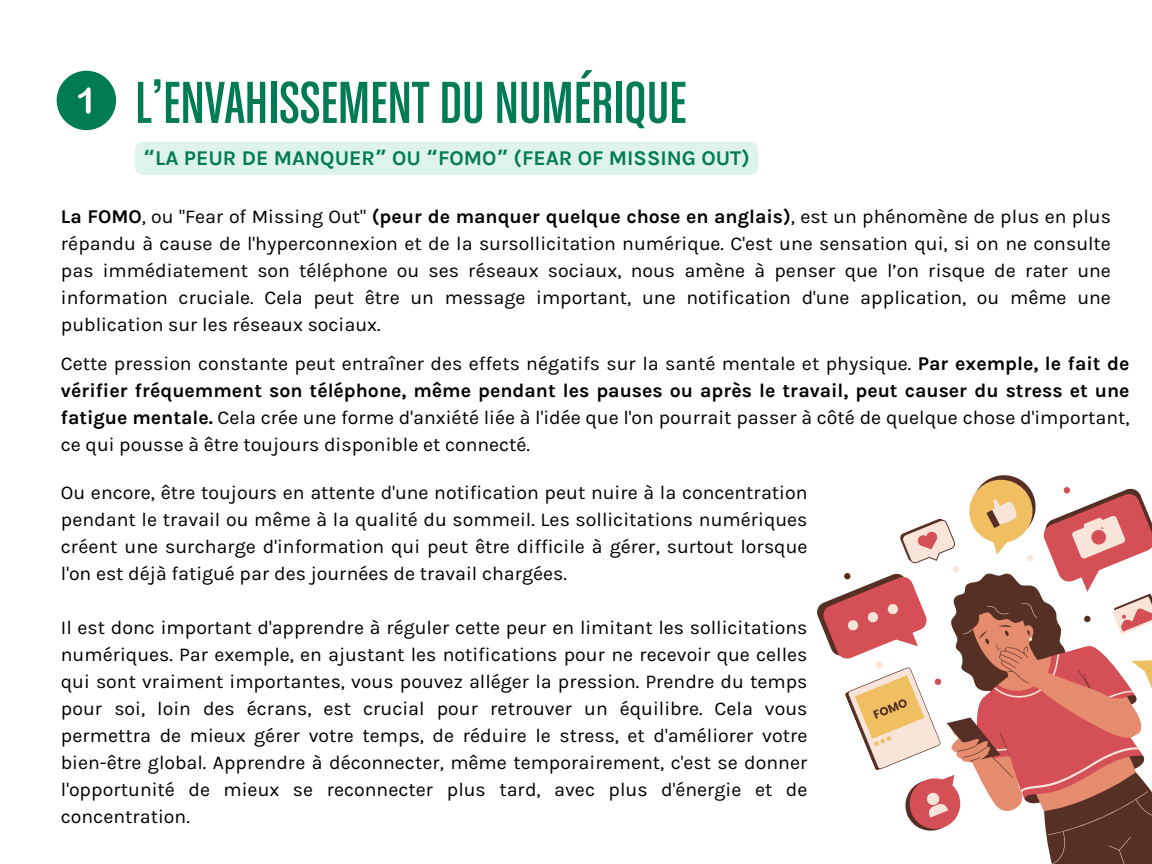
<style>
.page{position:relative;width:1152px;height:864px;background:#fff}
.page>*{position:absolute;margin:0;border:0;box-sizing:border-box;transform-origin:0 0}
.t1{font:63px "Chalet Comprime Cologne Eighty";color:#007b54}
.t2{font:700 21px "Karla";color:#007b54}
.t3{font:19.5px/27px "Karla";color:#000;text-align:justify}
.s1{font-family:"Noto Sans Gurmukhi"}
.s2{font-weight:700}
</style>
<div class="page">
<div style="left:57px;top:71px;width:59px;height:59px;background:#007b54;border-radius:50%"></div>
<svg style="left:78px;top:87px;width:13px;height:27px"></svg>
<svg style="left:817px;top:475px;width:335px;height:389px"></svg>
<div style="left:135px;top:142px;width:623px;height:33px;background:#ddf3ec"></div>
<h1 class="t1" style="left:135px;top:79px;width:553px">L’ENVAHISSEMENT DU NUMÉRIQUE</h1>
<h2 class="t2" style="left:143px;top:146px;width:608px"><span class="s1">“</span>LA PEUR DE MANQUER<span class="s1">”</span> OU <span class="s1">“</span>FOMO<span class="s1">”</span> (FEAR OF MISSING OUT)</h2>
<p class="t3" style="left:61px;top:203px;width:1052px"><span class="s2">La FOMO</span>, ou "Fear of Missing Out" <span class="s2">(peur de manquer quelque chose en anglais)</span>, est un phénomène de plus en plus répandu à cause de l'hyperconnexion et de la sursollicitation numérique. C'est une sensation qui, si on ne consulte pas immédiatement son téléphone ou ses réseaux sociaux, nous amène à penser que l’on risque de rater une information cruciale. Cela peut être un message important, une notification d'une application, ou même une publication sur les réseaux sociaux.</p>
<h3 class="t3" style="left:61px;top:350px;width:1070px">Cette pression constante peut entraîner des effets négatifs sur la santé mentale et physique. <span class="s2">Par exemple, le fait de vérifier fréquemment son téléphone, même pendant les pauses ou après le travail, peut causer du stress et une fatigue mentale.</span> Cela crée une forme d'anxiété liée à l'idée que l'on pourrait passer à côté de quelque chose d'important, ce qui pousse à être toujours disponible et connecté.</h3>
<h3 class="t3" style="left:61px;top:479px;width:748px">Ou encore, être toujours en attente d'une notification peut nuire à la concentration pendant le travail ou même à la qualité du sommeil. Les sollicitations numériques créent une surcharge d'information qui peut être difficile à gérer, surtout lorsque l'on est déjà fatigué par des journées de travail chargées.</h3>
<p class="t3" style="left:61px;top:614px;width:748px">Il est donc important d'apprendre à réguler cette peur en limitant les sollicitations numériques. Par exemple, en ajustant les notifications pour ne recevoir que celles qui sont vraiment importantes, vous pouvez alléger la pression. Prendre du temps pour soi, loin des écrans, est crucial pour retrouver un équilibre. Cela vous permettra de mieux gérer votre temps, de réduire le stress, et d'améliorer votre bien-être global. Apprendre à déconnecter, même temporairement, c'est se donner l'opportunité de mieux se reconnecter plus tard, avec plus d'énergie et de concentration.</p>
</div>
